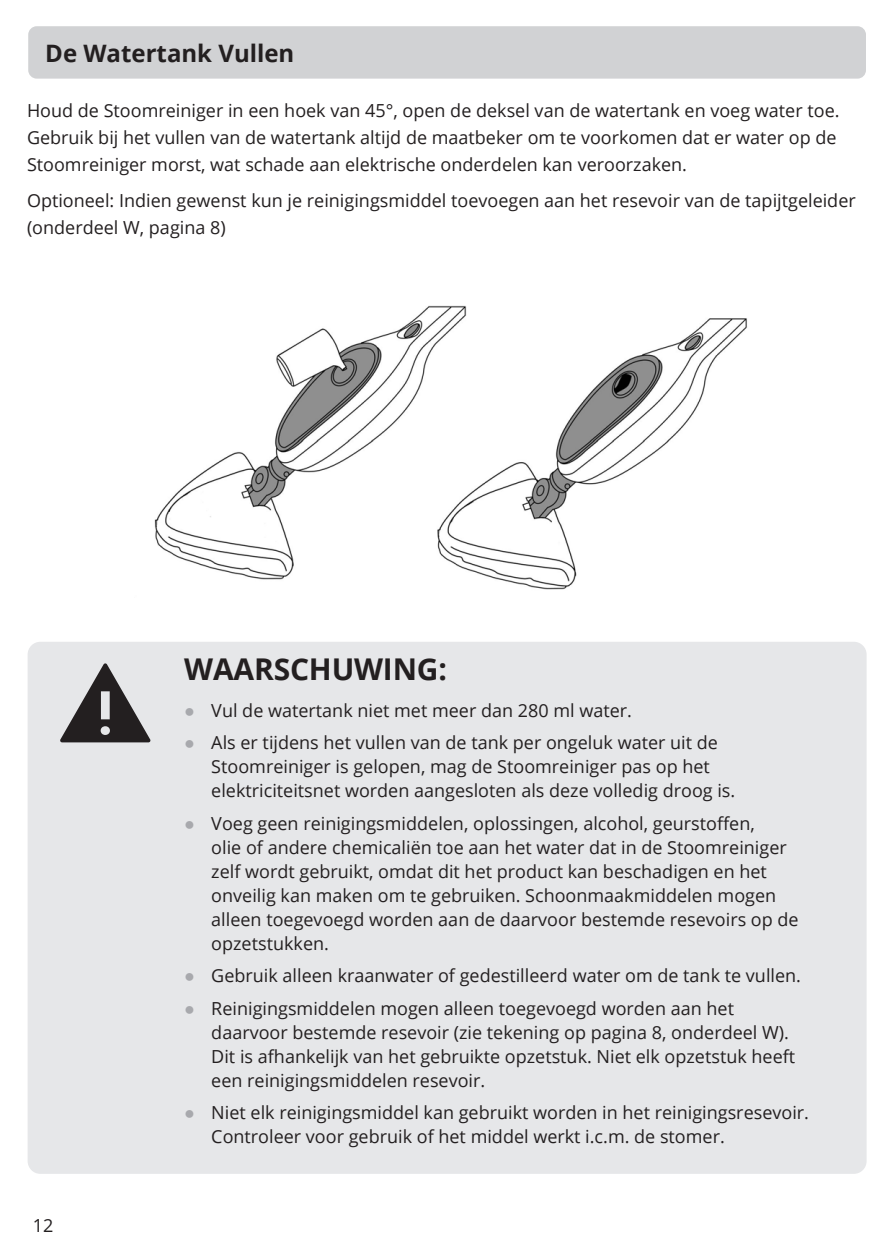
<style>
.page{position:relative;width:893px;height:1259px;background:#fff}
.page>*{position:absolute;margin:0;border:0;box-sizing:border-box;transform-origin:0 0}
.t1{font:700 30px "Open Sans";letter-spacing:-.005em;color:#231f20}
.Gray_Background_copy{font:700 24px "Open Sans";color:#231f20}
.Bullet_list{font:18px/24px "Open Sans";color:#231f20}
.s1{font-family:"Arial";color:#a8a9ad}
</style>
<div class="page">
<div style="left:28px;top:26px;width:838px;height:53px;background:#d1d2d4;border-radius:9px"></div>
<img style="left:154px;top:305px;width:593px;height:285px">
<div style="left:28px;top:642px;width:839px;height:531px;background:#e6e7e9;border-radius:13px"></div>
<svg style="left:60px;top:663px;width:91px;height:79px"></svg>
<p class="Gray_Background_copy" style="left:45px;top:36px;width:251px">De Watertank Vullen</p>
<p class="Bullet_list" style="left:27px;top:97px;width:814px;line-height:27px">Houd de Stoomreiniger in een hoek van 45°, open de deksel van de watertank en voeg water toe.<br>Gebruik bij het vullen van de watertank altijd de maatbeker om te voorkomen dat er water op de<br>Stoomreiniger morst, wat schade aan elektrische onderdelen kan veroorzaken.</p>
<p class="Bullet_list" style="left:27px;top:186px;width:830px;line-height:27px">Optioneel: Indien gewenst kun je reinigingsmiddel toevoegen aan het resevoir van de tapijtgeleider (onderdeel W, pagina 8)</p>
<p class="Bullet_list" style="left:33px;top:1212px;width:22px">12</p>
<p class="t1" style="left:184px;top:647px;width:264px">WAARSCHUWING:</p>
<p class="Bullet_list" style="left:184px;top:697px;width:449px"><span class="s1">●</span> Vul de watertank niet met meer dan 280 ml water.</p>
<p class="Bullet_list" style="left:211px;top:730px;width:525px;text-indent:-27px"><span class="s1">●</span> Als er tijdens het vullen van de tank per ongeluk water uit de<br>Stoomreiniger is gelopen, mag de Stoomreiniger pas op het elektriciteitsnet worden aangesloten als deze volledig droog is.</p>
<p class="Bullet_list" style="left:211px;top:810px;width:589px;text-indent:-27px"><span class="s1">●</span> Voeg geen reinigingsmiddelen, oplossingen, alcohol, geurstoffen,<br>olie of andere chemicaliën toe aan het water dat in de Stoomreiniger zelf wordt gebruikt, omdat dit het product kan beschadigen en het onveilig kan maken om te gebruiken. Schoonmaakmiddelen mogen alleen toegevoegd worden aan de daarvoor bestemde resevoirs op de opzetstukken.</p>
<p class="Bullet_list" style="left:184px;top:963px;width:618px"><span class="s1">●</span> Gebruik alleen kraanwater of gedestilleerd water om de tank te vullen.</p>
<p class="Bullet_list" style="left:211px;top:995px;width:585px;text-indent:-27px"><span class="s1">●</span> Reinigingsmiddelen mogen alleen toegevoegd worden aan het daarvoor bestemde resevoir (zie tekening op pagina 8, onderdeel W).<br>Dit is afhankelijk van het gebruikte opzetstuk. Niet elk opzetstuk heeft een reinigingsmiddelen resevoir.</p>
<p class="Bullet_list" style="left:211px;top:1100px;width:599px;text-indent:-27px"><span class="s1">●</span> Niet elk reinigingsmiddel kan gebruikt worden in het reinigingsresevoir.<br>Controleer voor gebruik of het middel werkt i.c.m. de stomer.</p>
</div>
